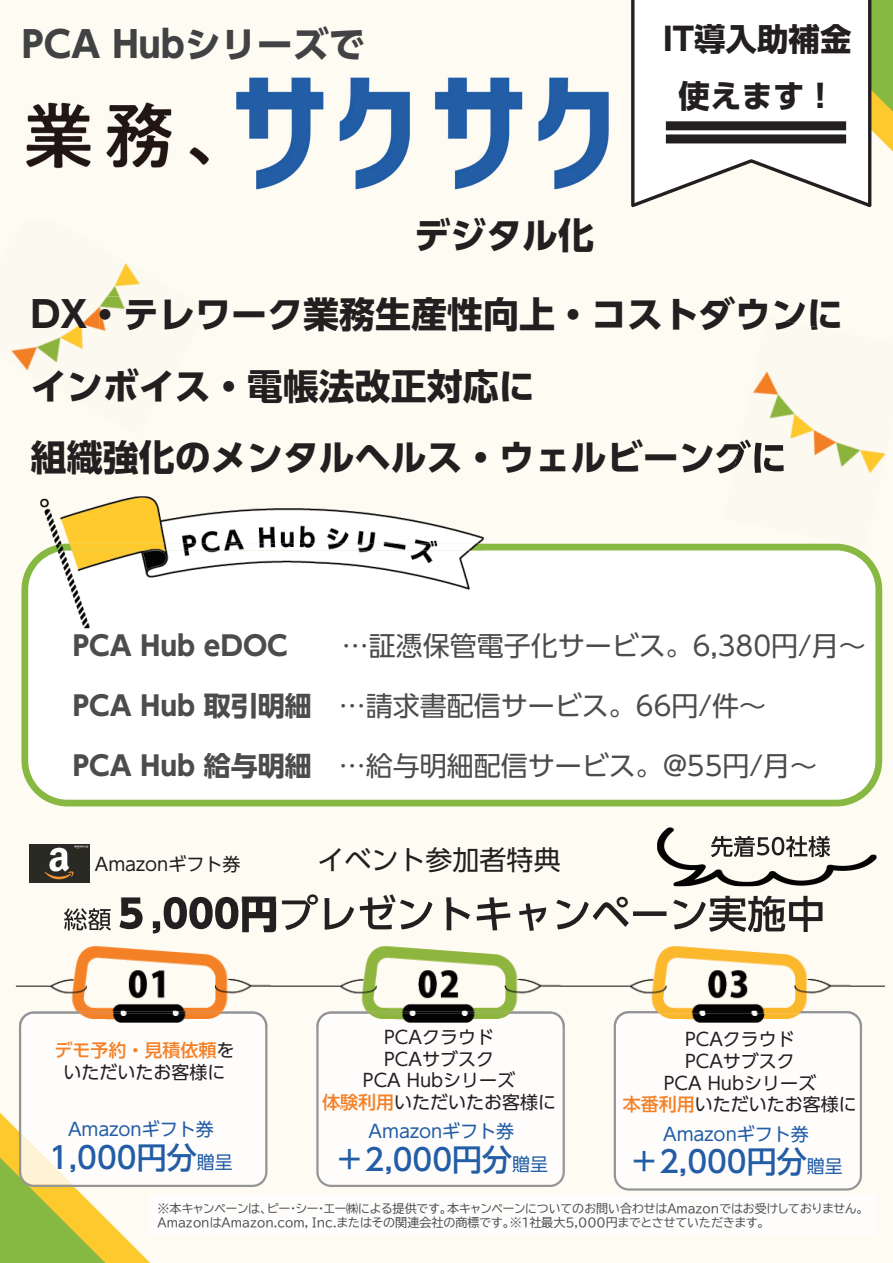
<style>
.page{position:relative;width:893px;height:1263px;background:#fefbf2}
.page>*{position:absolute;margin:0;border:0;box-sizing:border-box;transform-origin:0 0}
.t1{font:700 36px/71.6px "UD Shin Go Pro";color:#231f20}
.t2{font:700 36px "UD Shin Go Pro";color:#414243}
.t3{font:700 31.5px/56.7px "UD Shin Go Pro";color:#231f20;text-align:center}
.t4{font:500 30px "UD Shin Go Pro";color:#225da5}
.t5{font:27px "UD Shin Go Pro";color:#4b4c4d}
.t6{font:700 27px "UD Shin Go Pro";color:#4b4c4d}
.t7{font:27px "UD Shin Go Pro";color:#231f20}
.t8{font:18px/21.6px "UD Shin Go Pro";color:#231f20;text-align:center}
.t9{font:18px "UD Shin Go Pro";color:#225da5}
.t10{font:12px/14.4px "BIZ UDP Gothic";color:#4b4c4d}
.s1{font-weight:700}
.s2{font-weight:500;color:#f48127}
.s3{font-weight:400;font-size:18px}
</style>
<div class="page">
<svg style="left:873px;top:0;width:20px;height:152px;background:#adc148"></svg>
<img style="left:0;top:48px;width:640px;height:171px">
<svg style="left:0;top:1011px;width:267px;height:252px"></svg>
<svg style="left:614px;top:1027px;width:248px;height:163px"></svg>
<svg style="left:316px;top:1027px;width:249px;height:160px"></svg>
<div style="left:147px;top:1194px;width:729px;height:40px;background:#fefdfc"></div>
<img style="left:29px;top:844px;width:60px;height:38px">
<svg style="left:628px;top:0;width:245px;height:210px"></svg>
<div style="left:666px;top:121px;width:180px;height:9px;background:#231f20"></div>
<div style="left:666px;top:134px;width:180px;height:9px;background:#231f20"></div>
<img style="left:16px;top:903px;width:869px;height:124px">
<img style="left:64px;top:908px;width:47px;height:22px">
<img style="left:119px;top:903px;width:24px;height:26px">
<img style="left:153px;top:903px;width:85px;height:30px">
<img style="left:242px;top:903px;width:34px;height:29px">
<img style="left:282px;top:903px;width:540px;height:29px">
<img style="left:19px;top:1011px;width:248px;height:16px">
<img style="left:614px;top:1011px;width:248px;height:16px">
<img style="left:316px;top:1011px;width:249px;height:16px">
<div style="left:0;top:219px;width:197px;height:217px;background:#fcf9f0"></div>
<img style="left:24px;top:208px;width:26px;height:11px">
<img style="left:100px;top:296px;width:110px;height:36px">
<div style="left:724px;top:332px;width:169px;height:216px;background:#fcf9f0"></div>
<img style="left:762px;top:317px;width:78px;height:15px">
<img style="left:733px;top:439px;width:51px;height:36px">
<img style="left:657px;top:827px;width:219px;height:59px">
<img style="left:711px;top:836px;width:44px;height:21px">
<img style="left:757px;top:837px;width:27px;height:18px">
<img style="left:786px;top:836px;width:44px;height:21px">
<svg style="left:21px;top:544px;width:861px;height:262px"></svg>
<img style="left:40px;top:496px;width:444px;height:48px">
<img style="left:40px;top:561px;width:444px;height:67px">
<img style="left:40px;top:544px;width:444px;height:17px">
<h1 class="t2" style="left:22px;top:15px;width:345px">PCA Hubシリーズで</h1>
<h1 class="t1" style="left:414px;top:198px;width:181px">デジタル化</h1>
<h2 class="t3" style="left:663px;top:10px;width:190px">IT導入助補金使えます！</h2>
<h1 class="t1" style="left:31px;top:278px;width:814px">DX・テレワーク業務生産性向上・コストダウンにインボイス・電帳法改正対応に<br>組織強化のメンタルヘルス・ウェルビーングに</h1>
<h3 class="t6" style="left:73px;top:624px;width:217px">PCA Hub eDOC</h3>
<h3 class="t5" style="left:342px;top:624px;width:525px">…証憑保管電子化サービス。6,380円/月～</h3>
<h3 class="t5" style="left:73px;top:684px;width:695px"><span class="s1">PCA Hub 取引明細</span> …請求書配信サービス。66円/件～</h3>
<h3 class="t5" style="left:73px;top:744px;width:746px"><span class="s1">PCA Hub 給与明細</span> …給与明細配信サービス。@55円/月～</h3>
<h3 class="t8" style="left:95px;top:852px;width:147px">Amazonギフト券</h3>
<h3 class="t7" style="left:318px;top:838px;width:245px">イベント参加者特典</h3>
<h3 class="t8" style="left:322px;top:1026px;width:236px">PCAクラウド<br>PCAサブスク<br>PCA Hubシリーズ<br><span class="s2">体験利用</span>いただいたお客様に</h3>
<h3 class="t9" style="left:369px;top:1117px;width:147px">Amazonギフト券</h3>
<h3 class="t4" style="left:334px;top:1135px;width:215px">＋2,000円分<span class="s3">贈呈</span></h3>
<h3 class="t8" style="left:623px;top:1028px;width:236px">PCAクラウド<br>PCAサブスク<br>PCA Hubシリーズ<br><span class="s2">本番利用</span>いただいたお客様に</h3>
<h3 class="t9" style="left:663px;top:1119px;width:147px">Amazonギフト券</h3>
<h3 class="t4" style="left:629px;top:1138px;width:215px">＋2,000円分<span class="s3">贈呈</span></h3>
<p class="t10" style="left:158px;top:1201px;width:707px">※本キャンペーンは、ピー・シー・エー㈱による提供です。本キャンペーンについてのお問い合わせはAmazonではお受けしておりません。<br>AmazonはAmazon.com, Inc.またはその関連会社の商標です。※1社最大5,000円までとさせていただきます。</p>
<h3 class="t8" style="left:54px;top:1039px;width:181px"><span class="s2">デモ予約・見積依頼</span>をいただいたお客様に</h3>
<h3 class="t9" style="left:68px;top:1115px;width:147px">Amazonギフト券</h3>
<h3 class="t4" style="left:49px;top:1133px;width:185px">1,000円分<span class="s3">贈呈</span></h3>
</div>
